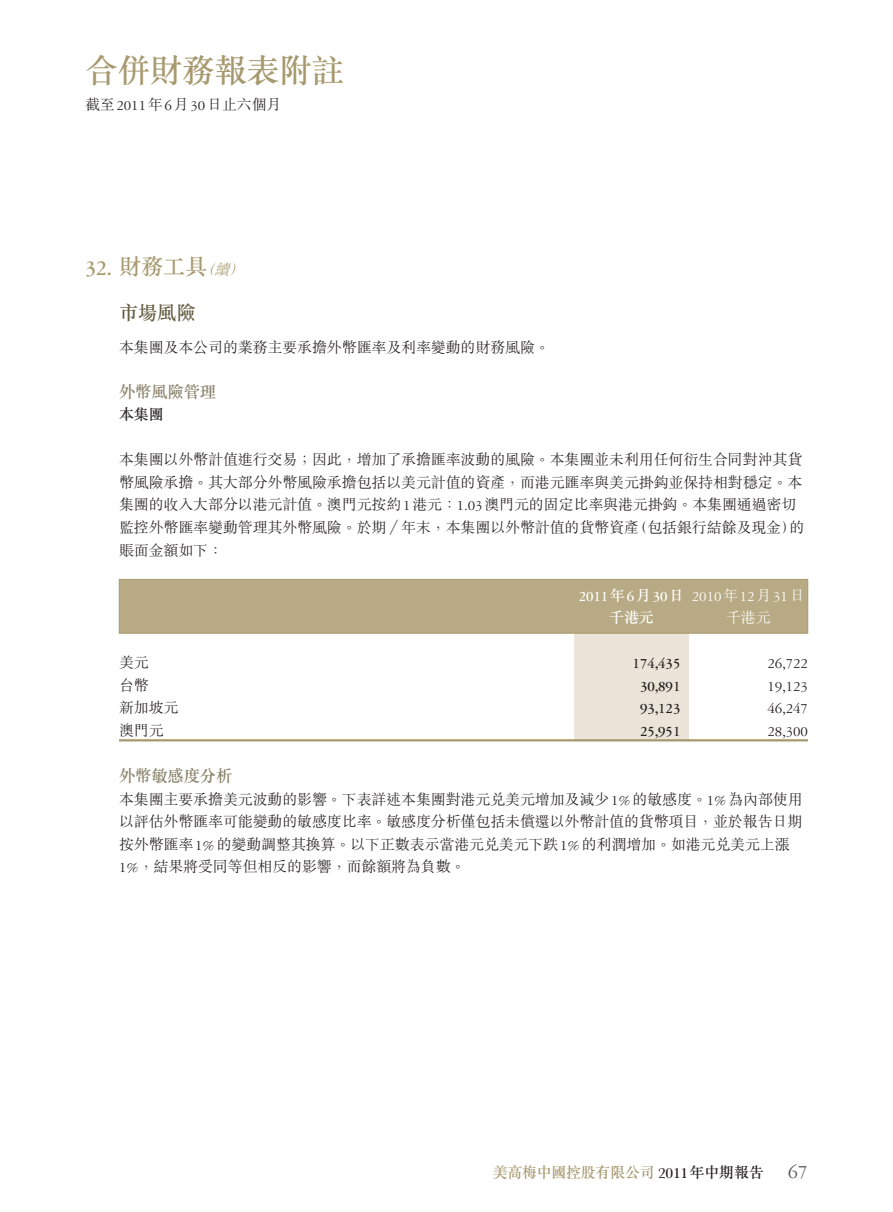
<style>
.page{position:relative;width:893px;height:1212px;background:#fff}
.page>*{position:absolute;margin:0;border:0;box-sizing:border-box;transform-origin:0 0}
.t1{font:500 33px "M Sung HK";letter-spacing:-.02em;color:#a7996e}
.t2{font:500 22.5px "M Sung HK";color:#a7996e}
.t3{font:20.25px "Garamond 3 LT Std";color:#57585a}
.t4{font:500 19.5px "M Sung HK";color:#635b40}
.t5{font:500 16.5px "M Sung HK";letter-spacing:-.02em;color:#878068}
.t6{font:300 15px/22.5px "M Sung HK";letter-spacing:-.01em;color:#231f20}
.t7{font:700 15px "Garamond 3 LT Std";letter-spacing:-.01em;color:#231f20}
.t8{font:15px "Garamond 3 LT Std";letter-spacing:-.01em;color:#231f20}
.t9{font:15px "Garamond 3 LT Std";letter-spacing:-.01em;color:#fff}
.t10{font:500 15px "M Sung HK";letter-spacing:-.02em;color:#a7996e}
.t11{font:500 15px "M Sung HK";color:#231f20}
.t12{font:500 15px "M Sung HK";color:#fff}
.t13{font:300 15px "M Sung HK";color:#fff}
.s1{font-family:"Garamond 3 LT Std";font-weight:400}
.s2{font-family:"Garamond 3 LT Std";font-weight:700}
.s3{font-weight:300;font-style:italic;font-size:15px}
.s4{font-weight:700}
.s5{font-family:"M Sung HK";font-weight:500}
.s6{font-family:"M Sung HK";font-weight:300}
.s7{color:#231f20}
</style>
<div class="page">
<div style="left:574px;top:620px;width:115px;height:120px;background:#eae5d8"></div>
<div style="left:119px;top:579px;width:689px;height:54px;background:#b7aa85;border:1px solid #a7996e"></div>
<hr style="left:119px;top:739px;width:689px;height:2px;background:#a7996e">
<h1 class="t1" style="left:85px;top:48px;width:261px">合併財務報表附註</h1>
<p class="t6" style="left:85px;top:92px;width:198px">截至<span class="s1">2011</span>年<span class="s1">6</span>月<span class="s1">30</span>日止六個月</p>
<h2 class="t2" style="left:85px;top:251px;width:165px"><span class="s2">32.</span> 財務工具<span class="s3">（續）</span></h2>
<h3 class="t4" style="left:119px;top:299px;width:78px">市場風險</h3>
<p class="t6" style="left:119px;top:335px;width:432px">本集團及本公司的業務主要承擔外幣匯率及利率變動的財務風險。</p>
<p class="t5" style="left:119px;top:380px;width:99px">外幣風險管理</p>
<p class="t11" style="left:119px;top:404px;width:46px">本集團</p>
<p class="t6" style="left:119px;top:448px;width:687px">本集團以外幣計值進行交易；因此，增加了承擔匯率波動的風險。本集團並未利用任何衍生合同對沖其貨幣風險承擔。其大部分外幣風險承擔包括以美元計值的資產，而港元匯率與美元掛鈎並保持相對穩定。本集團的收入大部分以港元計值。澳門元按約<span class="s1">1</span>港元：<span class="s1">1.03</span>澳門元的固定比率與港元掛鈎。本集團通過密切監控外幣匯率變動管理其外幣風險。於期／年末，本集團以外幣計值的貨幣資產（包括銀行結餘及現金）的賬面金額如下：</p>
<p class="t9" style="left:579px;top:588px;width:228px"><span class="s4">2011</span><span class="s5">年</span><span class="s4">6</span><span class="s5">月</span><span class="s4">30</span><span class="s5">日</span> 2010<span class="s6">年</span>12<span class="s6">月</span>31<span class="s6">日</span></p>
<p class="t12" style="left:609px;top:607px;width:46px">千港元</p>
<p class="t13" style="left:726px;top:607px;width:46px">千港元</p>
<p class="t6" style="left:119px;top:650px;width:31px">美元</p>
<p class="t7" style="left:633px;top:655px;width:49px">174,435</p>
<p class="t8" style="left:767px;top:655px;width:42px">26,722</p>
<p class="t6" style="left:119px;top:673px;width:31px">台幣</p>
<p class="t7" style="left:640px;top:678px;width:42px">30,891</p>
<p class="t8" style="left:767px;top:678px;width:42px">19,123</p>
<p class="t6" style="left:119px;top:695px;width:61px">新加坡元</p>
<p class="t7" style="left:640px;top:700px;width:42px">93,123</p>
<p class="t8" style="left:767px;top:700px;width:42px">46,247</p>
<p class="t6" style="left:119px;top:718px;width:46px">澳門元</p>
<p class="t7" style="left:640px;top:723px;width:42px">25,951</p>
<p class="t8" style="left:767px;top:723px;width:42px">28,300</p>
<p class="t5" style="left:119px;top:764px;width:115px">外幣敏感度分析</p>
<p class="t6" style="left:119px;top:787px;width:685px">本集團主要承擔美元波動的影響。下表詳述本集團對港元兌美元增加及減少<span class="s1">1%</span>的敏感度。<span class="s1">1%</span>為內部使用以評估外幣匯率可能變動的敏感度比率。敏感度分析僅包括未償還以外幣計值的貨幣項目，並於報告日期按外幣匯率<span class="s1">1%</span>的變動調整其換算。以下正數表示當港元兌美元下跌<span class="s1">1%</span>的利潤增加。如港元兌美元上漲<span class="s1">1%</span>，結果將受同等但相反的影響，而餘額將為負數。</p>
<p class="t10" style="left:493px;top:1162px;width:272px">美高梅中國控股有限公司 <span class="s7">2011年中期報告</span></p>
<h3 class="t3" style="left:788px;top:1161px;width:22px">67</h3>
</div>
